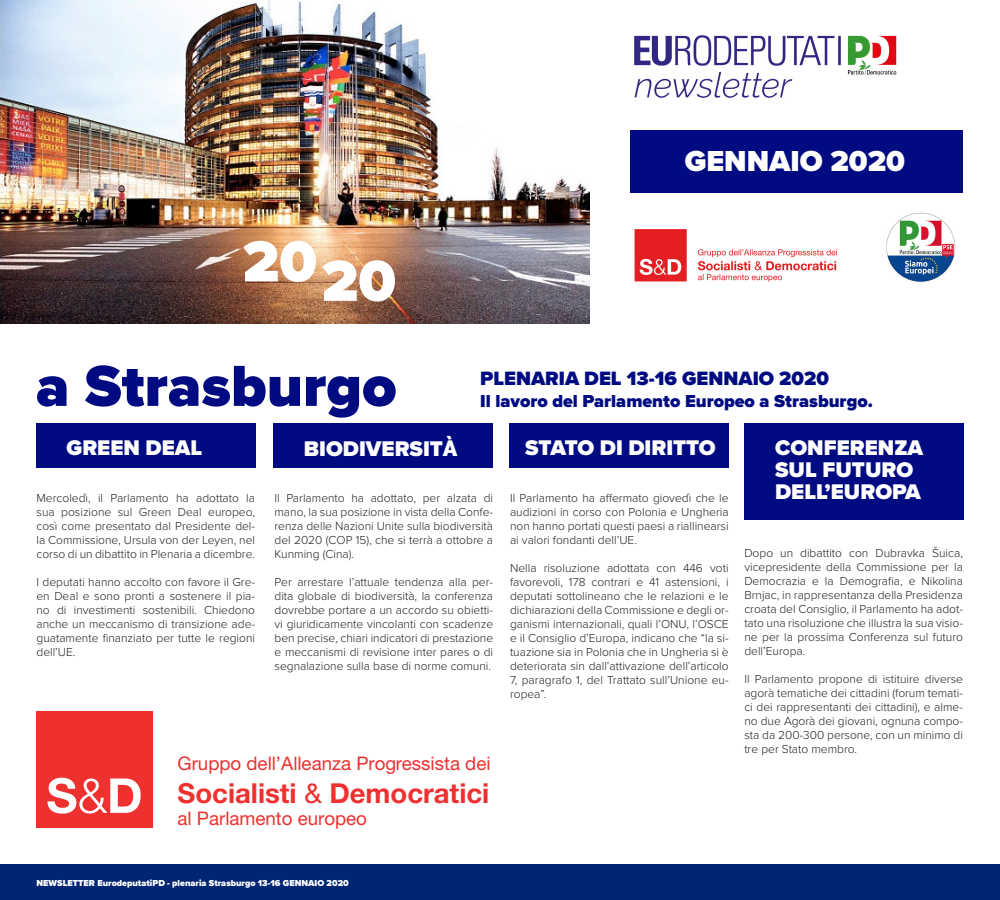
<style>
.page{position:relative;width:1000px;height:900px;background:#fff}
.page>*{position:absolute;margin:0;border:0;box-sizing:border-box;transform-origin:0 0}
.t1{font:900 60px "Proxima Nova";color:#000b81}
.t2{font:900 60px "Proxima Nova";color:#fff}
.t3{font:900 30px "Proxima Nova";color:#fff}
.t4{font:700 27.5px "Helvetica Neue LT Std";color:#ee302f}
.t5{font:900 22px/22px "Proxima Nova";color:#fff}
.t6{font:900 20px "Proxima Nova";color:#000b81}
.t7{font:18.7px "Helvetica Neue LT Std";color:#ee302f}
.t8{font:900 18px "Proxima Nova";color:#000b81}
.t9{font:300 12px/14px "Proxima Nova";color:#231f20;text-align:justify}
.t10{font:900 9px "Proxima Nova";color:#fff}
.s1{font-family:"Raleway"}
.s2{font-weight:400}
</style>
<div class="page">
<div style="left:36px;top:424px;width:220px;height:44px;background:#000b81"></div>
<div style="left:509px;top:424px;width:220px;height:44px;background:#000b81"></div>
<div style="left:744px;top:424px;width:220px;height:96px;background:#000b81"></div>
<div style="left:274px;top:424px;width:219px;height:44px;background:#000b81"></div>
<div style="left:36px;top:711px;width:117px;height:117px;background:#ee302f"></div>
<svg style="left:47px;top:778px;width:94px;height:36px"></svg>
<div style="left:0;top:864px;width:1000px;height:36px;background:#002572"></div>
<img style="left:634px;top:35px;width:322px;height:247px">
<div style="left:630px;top:130px;width:333px;height:63px;background:#000b81"></div>
<img style="left:0;top:0;width:590px;height:324px">
<p class="t2" style="left:243px;top:217px;width:76px">20</p>
<p class="t2" style="left:322px;top:236px;width:76px">20</p>
<p class="t3" style="left:685px;top:138px;width:222px">GENNAIO 2020</p>
<p class="t1" style="left:36px;top:341px;width:362px">a Strasburgo</p>
<p class="t6" style="left:480px;top:364px;width:350px">PLENARIA DEL 13-16 GENNAIO 2020</p>
<p class="t8" style="left:480px;top:387px;width:394px">Il lavoro del Parlamento Europeo a Strasburgo.</p>
<p class="t5" style="left:66px;top:436px;width:137px">GREEN DEAL</p>
<p class="t9" style="left:36px;top:491px;width:220px">Mercoledì, il Parlamento ha adottato la sua posizione sul Green Deal europeo, così come presentato dal Presidente del&shy;la Commissione, Ursula von der Leyen, nel corso di un dibattito in Plenaria a dicembre.</p>
<p class="t9" style="left:36px;top:575px;width:220px">I deputati hanno accolto con favore il Gre&shy;en Deal e sono pronti a sostenere il pia&shy;no di investimenti sostenibili. Chiedono anche un meccanismo di transizione ade&shy;guatamente finanziato per tutte le regioni dell’UE.</p>
<p class="t5" style="left:304px;top:437px;width:155px">BIODIVERSIT<span class="s1">À</span></p>
<p class="t9" style="left:275px;top:491px;width:220px">Il Parlamento ha adottato, per alzata di mano, la sua posizione in vista della Confe&shy;renza delle Nazioni Unite sulla biodiversità del 2020 (COP 15), che si terrà a ottobre a Kunming (Cina).</p>
<p class="t9" style="left:275px;top:575px;width:220px">Per arrestare l’attuale tendenza alla per&shy;dita globale di biodiversità, la conferenza dovrebbe portare a un accordo su obietti&shy;vi giuridicamente vincolanti con scadenze ben precise, chiari indicatori di prestazione e meccanismi di revisione inter pares o di segnalazione sulla base di norme comuni.</p>
<h3 class="t7" style="left:178px;top:752px;width:315px">Gruppo dell’Alleanza Progressista dei</h3>
<h3 class="t4" style="left:178px;top:776px;width:313px">Socialisti <span class="s2">&amp;</span> Democratici</h3>
<h3 class="t7" style="left:178px;top:807px;width:191px">al Parlamento europeo</h3>
<p class="t5" style="left:525px;top:436px;width:192px">STATO DI DIRITTO</p>
<p class="t9" style="left:510px;top:491px;width:220px">Il Parlamento ha affermato giovedì che le audizioni in corso con Polonia e Ungheria non hanno portati questi paesi a riallinearsi ai valori fondanti dell’UE.</p>
<p class="t9" style="left:510px;top:561px;width:220px">Nella risoluzione adottata con 446 voti favorevoli, 178 contrari e 41 astensioni, i deputati sottolineano che le relazioni e le dichiarazioni della Commissione e degli or&shy;ganismi internazionali, quali l’ONU, l’OSCE e il Consiglio d’Europa, indicano che “la si&shy;tuazione sia in Polonia che in Ungheria si è deteriorata sin dall’attivazione dell’articolo 7, paragrafo 1, del Trattato sull’Unione eu&shy;ropea”.</p>
<p class="t5" style="left:775px;top:437px;width:150px">CONFERENZA<br>SUL FUTURO<br>DELL’EUROPA</p>
<p class="t9" style="left:744px;top:546px;width:220px">Dopo un dibattito con Dubravka Šuica, vicepresidente della Commissione per la Democrazia e la Demografia, e Nikolina Brnjac, in rappresentanza della Presidenza croata del Consiglio, il Parlamento ha adot&shy;tato una risoluzione che illustra la sua visio&shy;ne per la prossima Conferenza sul futuro dell’Europa.</p>
<p class="t9" style="left:744px;top:672px;width:220px">Il Parlamento propone di istituire diverse agorà tematiche dei cittadini (forum temati&shy;ci dei rappresentanti dei cittadini), e alme&shy;no due Agorà dei giovani, ognuna compo&shy;sta da 200-300 persone, con un minimo di tre per Stato membro.</p>
<p class="t10" style="left:36px;top:877px;width:314px">NEWSLETTER EurodeputatiPD - plenaria Strasburgo 13-16 GENNAIO 2020</p>
</div>
